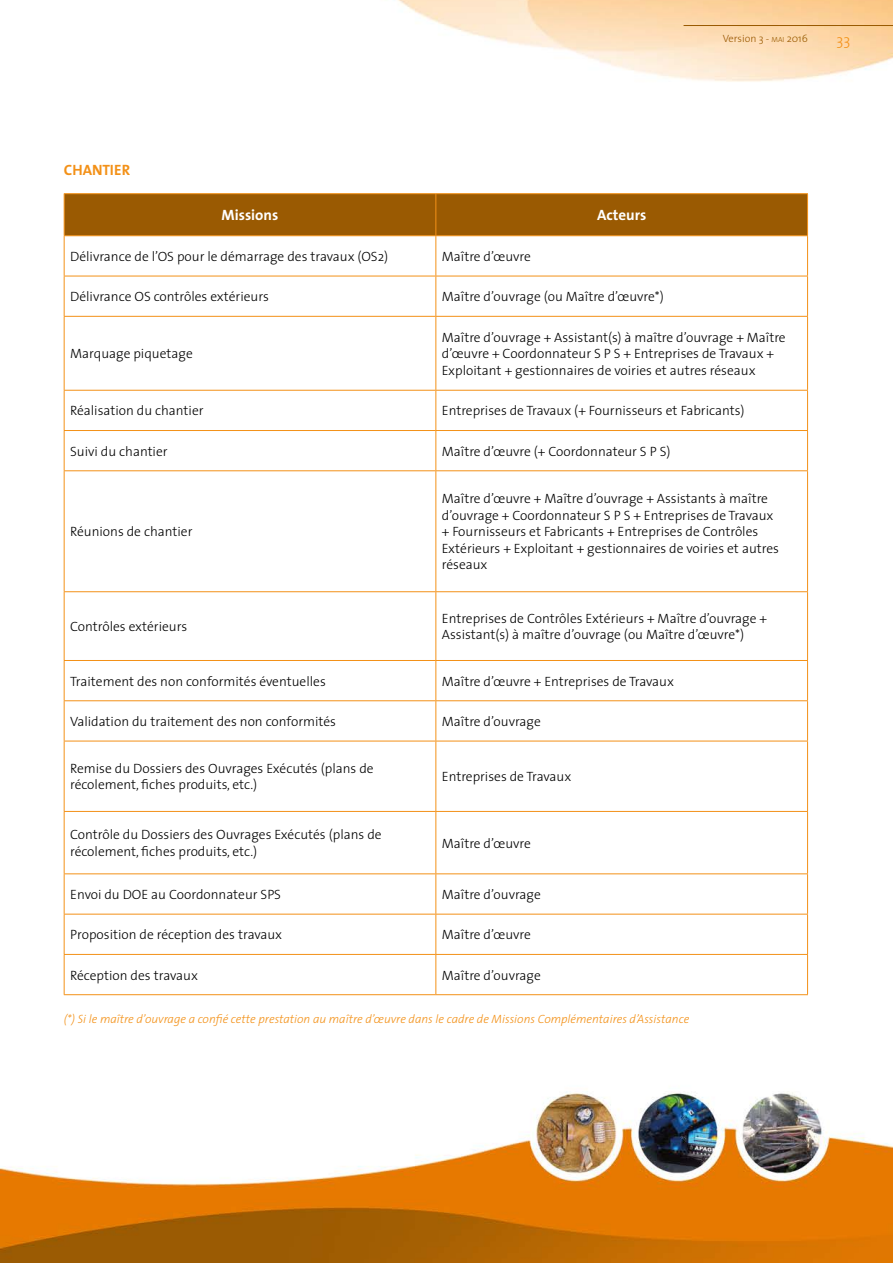
<style>
.page{position:relative;width:893px;height:1263px;background:#fff}
.page>*{position:absolute;margin:0;border:0;box-sizing:border-box;transform-origin:0 0}
.t1{font:700 15px "The Sans";color:#fff}
.t2{font:700 15px "The Sans";color:#f39118}
.t3{font:300 15px "The Sans";color:#f39118}
.t4{font:300 13.5px/16.5px "The Sans";color:#000}
.t5{font:italic 300 12px "The Sans";color:#f39118}
.t6{font:300 10.5px "The Sans";color:#9a5a02}
.s1{font-size:7.35px}
</style>
<div class="page">
<img style="left:0;top:0;width:893px;height:1263px">
<hr style="left:684px;top:25px;width:209px;height:1px;background:#9a5a02">
<div style="left:65px;top:194px;width:742px;height:41px;background:#9a5a02"></div>
<hr style="left:64px;top:193px;width:372px;height:1px;background:#f39118">
<hr style="left:64px;top:194px;width:1px;height:41px;background:#f39118">
<hr style="left:436px;top:193px;width:372px;height:1px;background:#f39118">
<hr style="left:435px;top:194px;width:1px;height:41px;background:#f39118">
<hr style="left:807px;top:194px;width:1px;height:41px;background:#f39118">
<hr style="left:64px;top:235px;width:372px;height:1px;background:#f39118">
<hr style="left:64px;top:236px;width:1px;height:40px;background:#f39118">
<hr style="left:436px;top:235px;width:372px;height:1px;background:#f39118">
<hr style="left:435px;top:236px;width:1px;height:40px;background:#f39118">
<hr style="left:807px;top:236px;width:1px;height:40px;background:#f39118">
<hr style="left:64px;top:276px;width:372px;height:1px;background:#f39118">
<hr style="left:64px;top:276px;width:1px;height:40px;background:#f39118">
<hr style="left:436px;top:276px;width:372px;height:1px;background:#f39118">
<hr style="left:435px;top:276px;width:1px;height:40px;background:#f39118">
<hr style="left:807px;top:276px;width:1px;height:40px;background:#f39118">
<hr style="left:64px;top:316px;width:372px;height:1px;background:#f39118">
<hr style="left:64px;top:317px;width:1px;height:73px;background:#f39118">
<hr style="left:436px;top:316px;width:372px;height:1px;background:#f39118">
<hr style="left:435px;top:317px;width:1px;height:73px;background:#f39118">
<hr style="left:807px;top:317px;width:1px;height:73px;background:#f39118">
<hr style="left:64px;top:390px;width:372px;height:1px;background:#f39118">
<hr style="left:64px;top:391px;width:1px;height:39px;background:#f39118">
<hr style="left:436px;top:390px;width:372px;height:1px;background:#f39118">
<hr style="left:435px;top:391px;width:1px;height:39px;background:#f39118">
<hr style="left:807px;top:391px;width:1px;height:39px;background:#f39118">
<hr style="left:64px;top:430px;width:372px;height:1px;background:#f39118">
<hr style="left:64px;top:431px;width:1px;height:39px;background:#f39118">
<hr style="left:436px;top:430px;width:372px;height:1px;background:#f39118">
<hr style="left:435px;top:431px;width:1px;height:39px;background:#f39118">
<hr style="left:807px;top:431px;width:1px;height:39px;background:#f39118">
<hr style="left:64px;top:470px;width:372px;height:1px;background:#f39118">
<hr style="left:64px;top:471px;width:1px;height:120px;background:#f39118">
<hr style="left:436px;top:470px;width:372px;height:1px;background:#f39118">
<hr style="left:435px;top:471px;width:1px;height:120px;background:#f39118">
<hr style="left:807px;top:471px;width:1px;height:120px;background:#f39118">
<hr style="left:64px;top:591px;width:372px;height:1px;background:#f39118">
<hr style="left:64px;top:592px;width:1px;height:68px;background:#f39118">
<hr style="left:436px;top:591px;width:372px;height:1px;background:#f39118">
<hr style="left:435px;top:592px;width:1px;height:68px;background:#f39118">
<hr style="left:807px;top:592px;width:1px;height:68px;background:#f39118">
<hr style="left:64px;top:660px;width:372px;height:1px;background:#f39118">
<hr style="left:64px;top:661px;width:1px;height:39px;background:#f39118">
<hr style="left:436px;top:660px;width:372px;height:1px;background:#f39118">
<hr style="left:435px;top:661px;width:1px;height:39px;background:#f39118">
<hr style="left:807px;top:661px;width:1px;height:39px;background:#f39118">
<hr style="left:64px;top:700px;width:372px;height:1px;background:#f39118">
<hr style="left:64px;top:701px;width:1px;height:40px;background:#f39118">
<hr style="left:436px;top:700px;width:372px;height:1px;background:#f39118">
<hr style="left:435px;top:701px;width:1px;height:40px;background:#f39118">
<hr style="left:807px;top:701px;width:1px;height:40px;background:#f39118">
<hr style="left:64px;top:741px;width:372px;height:1px;background:#f39118">
<hr style="left:64px;top:741px;width:1px;height:70px;background:#f39118">
<hr style="left:436px;top:741px;width:372px;height:1px;background:#f39118">
<hr style="left:435px;top:741px;width:1px;height:70px;background:#f39118">
<hr style="left:807px;top:741px;width:1px;height:70px;background:#f39118">
<hr style="left:64px;top:811px;width:372px;height:1px;background:#f39118">
<hr style="left:64px;top:812px;width:1px;height:61px;background:#f39118">
<hr style="left:436px;top:811px;width:372px;height:1px;background:#f39118">
<hr style="left:435px;top:812px;width:1px;height:61px;background:#f39118">
<hr style="left:807px;top:812px;width:1px;height:61px;background:#f39118">
<hr style="left:64px;top:873px;width:372px;height:1px;background:#f39118">
<hr style="left:64px;top:874px;width:1px;height:40px;background:#f39118">
<hr style="left:436px;top:873px;width:372px;height:1px;background:#f39118">
<hr style="left:435px;top:874px;width:1px;height:40px;background:#f39118">
<hr style="left:807px;top:874px;width:1px;height:40px;background:#f39118">
<hr style="left:64px;top:914px;width:372px;height:1px;background:#f39118">
<hr style="left:64px;top:914px;width:1px;height:40px;background:#f39118">
<hr style="left:436px;top:914px;width:372px;height:1px;background:#f39118">
<hr style="left:435px;top:914px;width:1px;height:40px;background:#f39118">
<hr style="left:807px;top:914px;width:1px;height:40px;background:#f39118">
<hr style="left:64px;top:954px;width:372px;height:1px;background:#f39118">
<hr style="left:64px;top:955px;width:1px;height:39px;background:#f39118">
<hr style="left:436px;top:954px;width:372px;height:1px;background:#f39118">
<hr style="left:435px;top:955px;width:1px;height:39px;background:#f39118">
<hr style="left:807px;top:955px;width:1px;height:39px;background:#f39118">
<hr style="left:64px;top:994px;width:372px;height:1px;background:#f39118">
<hr style="left:436px;top:994px;width:372px;height:1px;background:#f39118">
<p class="t2" style="left:64px;top:157px;width:68px">CHANTIER</p>
<p class="t1" style="left:222px;top:203px;width:58px">Missions</p>
<p class="t1" style="left:597px;top:203px;width:51px">Acteurs</p>
<p class="t4" style="left:70px;top:248px;width:320px">Délivrance de l’OS pour le démarrage des travaux (OS2)</p>
<p class="t4" style="left:442px;top:248px;width:91px">Maître d’œuvre</p>
<p class="t4" style="left:70px;top:288px;width:200px">Délivrance OS contrôles extérieurs</p>
<p class="t4" style="left:442px;top:288px;width:224px">Maître d’ouvrage (ou Maître d’œuvre*)</p>
<p class="t6" style="left:723px;top:29px;width:87px">Version 3 - <span class="s1">mai</span> 2016</p>
<p class="t3" style="left:837px;top:28px;width:15px">33</p>
<p class="t4" style="left:70px;top:345px;width:124px">Marquage piquetage</p>
<p class="t4" style="left:442px;top:328px;width:345px">Maître d’ouvrage + Assistant(s) à maître d’ouvrage + Maître d’œuvre + Coordonnateur S P S + Entreprises de Travaux +<br>Exploitant + gestionnaires de voiries et autres réseaux</p>
<p class="t4" style="left:70px;top:402px;width:135px">Réalisation du chantier</p>
<p class="t4" style="left:442px;top:402px;width:304px">Entreprises de Travaux (+ Fournisseurs et Fabricants)</p>
<p class="t4" style="left:70px;top:442px;width:99px">Suivi du chantier</p>
<p class="t4" style="left:442px;top:442px;width:230px">Maître d’œuvre (+ Coordonnateur S P S)</p>
<p class="t4" style="left:70px;top:523px;width:124px">Réunions de chantier</p>
<p class="t4" style="left:442px;top:490px;width:339px">Maître d’œuvre + Maître d’ouvrage + Assistants à maître d’ouvrage + Coordonnateur S P S + Entreprises de Travaux + Fournisseurs et Fabricants + Entreprises de Contrôles Extérieurs + Exploitant + gestionnaires de voiries et autres réseaux</p>
<p class="t4" style="left:70px;top:618px;width:119px">Contrôles extérieurs</p>
<p class="t4" style="left:442px;top:610px;width:327px">Entreprises de Contrôles Extérieurs + Maître d’ouvrage +<br>Assistant(s) à maître d’ouvrage (ou Maître d’œuvre*)</p>
<p class="t4" style="left:70px;top:672px;width:257px">Traitement des non conformités éventuelles</p>
<p class="t4" style="left:442px;top:672px;width:234px">Maître d’œuvre + Entreprises de Travaux</p>
<p class="t4" style="left:70px;top:713px;width:267px">Validation du traitement des non conformités</p>
<p class="t4" style="left:442px;top:713px;width:100px">Maître d’ouvrage</p>
<p class="t4" style="left:70px;top:760px;width:305px">Remise du Dossiers des Ouvrages Exécutés (plans de récolement, fiches produits, etc.)</p>
<p class="t4" style="left:442px;top:768px;width:131px">Entreprises de Travaux</p>
<p class="t4" style="left:70px;top:826px;width:313px">Contrôle du Dossiers des Ouvrages Exécutés (plans de récolement, fiches produits, etc.)</p>
<p class="t4" style="left:442px;top:834px;width:91px">Maître d’œuvre</p>
<p class="t4" style="left:70px;top:886px;width:212px">Envoi du DOE au Coordonnateur SPS</p>
<p class="t4" style="left:442px;top:886px;width:100px">Maître d’ouvrage</p>
<p class="t4" style="left:70px;top:926px;width:214px">Proposition de réception des travaux</p>
<p class="t4" style="left:442px;top:926px;width:91px">Maître d’œuvre</p>
<p class="t4" style="left:70px;top:966px;width:129px">Réception des travaux</p>
<p class="t4" style="left:442px;top:966px;width:100px">Maître d’ouvrage</p>
<p class="t5" style="left:64px;top:1009px;width:627px">(*) Si le maître d’ouvrage a confié cette prestation au maître d’œuvre dans le cadre de Missions Complémentaires d’Assistance</p>
</div>
